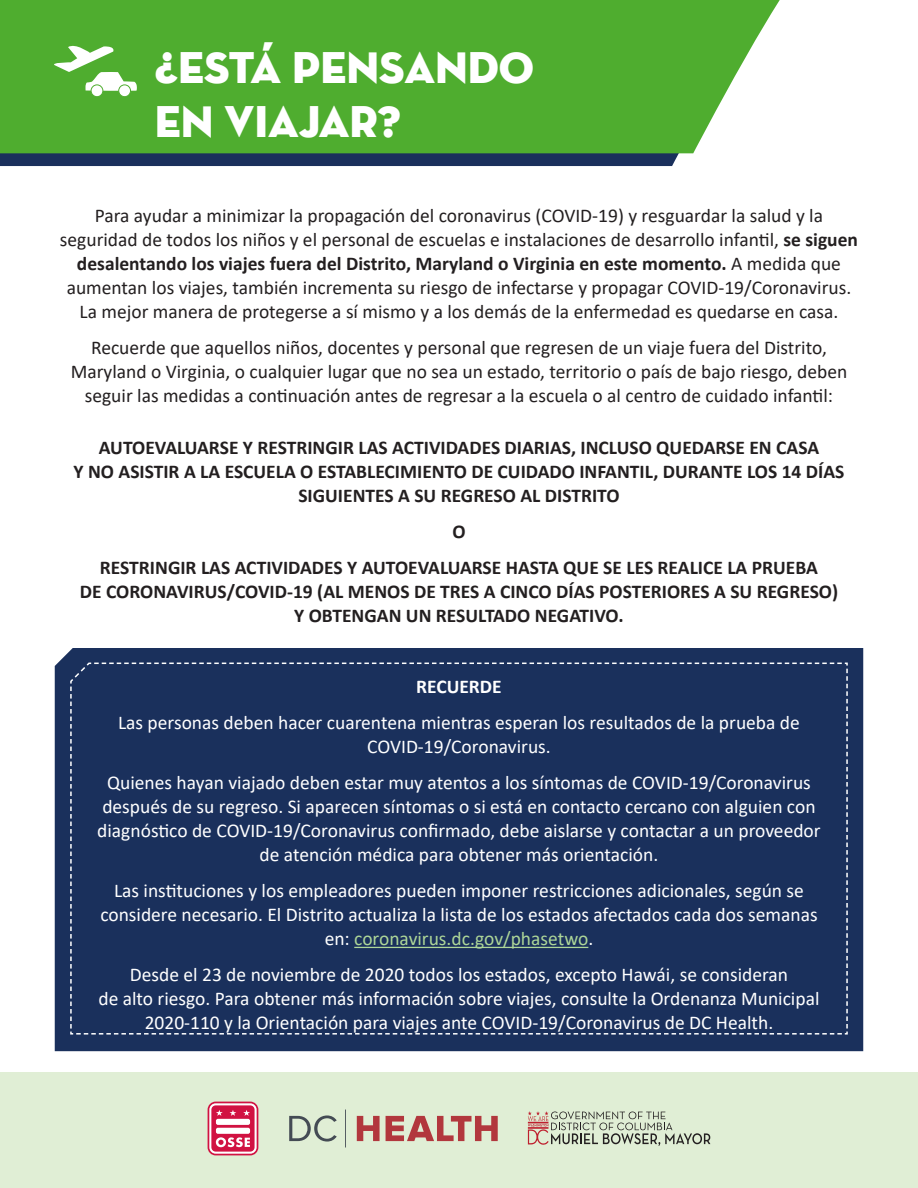
<style>
.page{position:relative;width:918px;height:1188px;background:#fff}
.page>*{position:absolute;margin:0;border:0;box-sizing:border-box;transform-origin:0 0}
.t1{font:45px/54px "Neutra Disp Titling";color:#fff}
.t2{font:19.5px/24px "Calibri";color:#fff;text-align:center}
.t3{font:19.5px/24px "Calibri";color:#231f20;text-align:center}
.t4{font:700 19.5px/24px "Calibri";color:#231f20;text-align:center}
.t5{font:700 19.5px "Calibri";color:#fff}
.s1{font-weight:700}
.s2{color:#add698}
</style>
<div class="page">
<div style="left:55px;top:648px;width:808px;height:403px;background:#1a305c"></div>
<div style="left:0;top:1072px;width:918px;height:116px;background:#e0eed5"></div>
<svg style="left:0;top:153px;width:694px;height:13px;background:#21385e"></svg>
<div style="left:0;top:0;width:780px;height:153px;background:#4fad2f"></div>
<svg style="left:289px;top:1115px;width:48px;height:27px"></svg>
<hr style="left:345px;top:1110px;width:1px;height:37px;background:#444b54">
<svg style="left:357px;top:1116px;width:23px;height:25px"></svg>
<svg style="left:386px;top:1116px;width:112px;height:25px"></svg>
<svg style="left:528px;top:1111px;width:182px;height:35px"></svg>
<svg style="left:208px;top:1102px;width:50px;height:53px;background:#e26e8a"></svg>
<div style="left:69px;top:662px;width:780px;height:373px;background:#1a305c"></div>
<svg style="left:49px;top:42px;width:88px;height:55px"></svg>
<p class="t1" style="left:155px;top:41px;width:381px">¿ESTÁ PENSANDO<br>EN VIAJAR?</p>
<p class="t3" style="left:60px;top:203px;width:800px">Para ayudar a minimizar la propagación del coronavirus (COVID-19) y resguardar la salud y la seguridad de todos los niños y el personal de escuelas e instalaciones de desarrollo infantil, <span class="s1">se siguen desalentando los viajes fuera del Distrito, Maryland o Virginia en este momento.</span> A medida que aumentan los viajes, también incrementa su riesgo de infectarse y propagar COVID-19/Coronavirus.<br>La mejor manera de protegerse a sí mismo y a los demás de la enfermedad es quedarse en casa.</p>
<p class="t3" style="left:71px;top:335px;width:778px">Recuerde que aquellos niños, docentes y personal que regresen de un viaje fuera del Distrito,<br>Maryland o Virginia, o cualquier lugar que no sea un estado, territorio o país de bajo riesgo, deben seguir las medidas a continuación antes de regresar a la escuela o al centro de cuidado infantil:</p>
<p class="t4" style="left:74px;top:435px;width:772px">AUTOEVALUARSE Y RESTRINGIR LAS ACTIVIDADES DIARIAS, INCLUSO QUEDARSE EN CASA<br>Y NO ASISTIR A LA ESCUELA O ESTABLECIMIENTO DE CUIDADO INFANTIL, DURANTE LOS 14 DÍAS<br>SIGUIENTES A SU REGRESO AL DISTRITO</p>
<p class="t4" style="left:452px;top:519px;width:15px">O</p>
<p class="t4" style="left:80px;top:555px;width:760px">RESTRINGIR LAS ACTIVIDADES Y AUTOEVALUARSE HASTA QUE SE LES REALICE LA PRUEBA<br>DE CORONAVIRUS/COVID-19 (AL MENOS DE TRES A CINCO DÍAS POSTERIORES A SU REGRESO)<br>Y OBTENGAN UN RESULTADO NEGATIVO.</p>
<p class="t5" style="left:416px;top:673px;width:87px">RECUERDE</p>
<p class="t2" style="left:118px;top:710px;width:683px">Las personas deben hacer cuarentena mientras esperan los resultados de la prueba de<br>COVID-19/Coronavirus.</p>
<p class="t2" style="left:97px;top:770px;width:725px">Quienes hayan viajado deben estar muy atentos a los síntomas de COVID-19/Coronavirus después de su regreso. Si aparecen síntomas o si está en contacto cercano con alguien con diagnóstico de COVID-19/Coronavirus confirmado, debe aislarse y contactar a un proveedor de atención médica para obtener más orientación.</p>
<p class="t2" style="left:100px;top:878px;width:719px">Las instituciones y los empleadores pueden imponer restricciones adicionales, según se considere necesario. El Distrito actualiza la lista de los estados afectados cada dos semanas en: <span class="s2">coronavirus.dc.gov/phasetwo</span>.</p>
<p class="t2" style="left:98px;top:962px;width:723px">Desde el 23 de noviembre de 2020 todos los estados, excepto Hawái, se consideran<br>de alto riesgo. Para obtener más información sobre viajes, consulte la Ordenanza Municipal<br>2020-110 y la Orientación para viajes ante COVID-19/Coronavirus de DC Health.</p>
</div>
